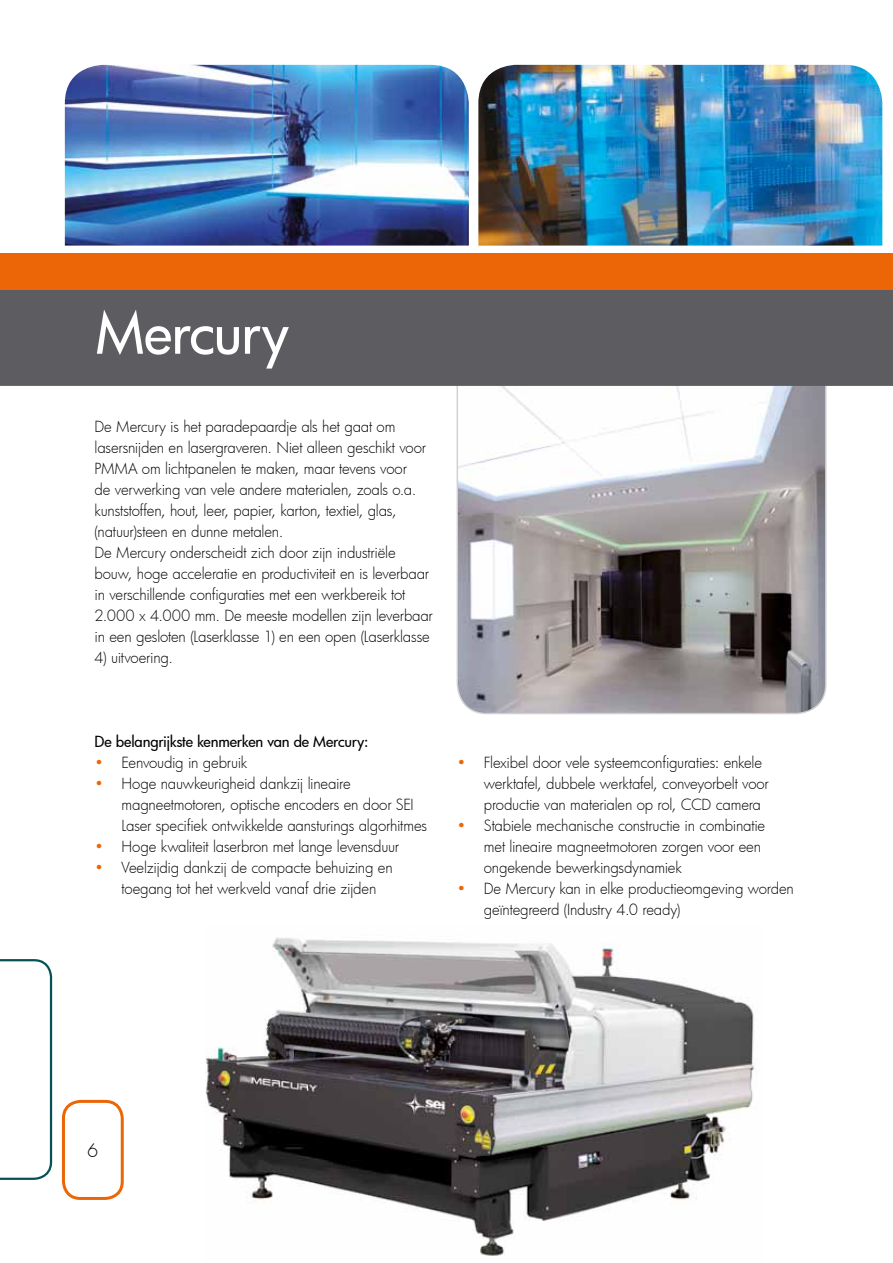
<style>
.page{position:relative;width:893px;height:1263px;background:#fff}
.page>*{position:absolute;margin:0;border:0;box-sizing:border-box;transform-origin:0 0}
.t1{font:500 57px "Futura";letter-spacing:-.02em;color:#fff}
.t2{font:300 18px "Futura";color:#000}
.t3{font:300 15px/21px "Futura";letter-spacing:-.015em;color:#000}
.t4{font:500 15px "Futura";letter-spacing:-.01em;color:#000}
.s1{color:#ec6608}
</style>
<div class="page">
<div style="left:62px;top:1100px;width:62px;height:100px;border:3px solid #ec6608;border-radius:17px"></div>
<svg style="left:0;top:959px;width:52px;height:221px"></svg>
<img style="left:205px;top:937px;width:550px;height:319px">
<img style="left:457px;top:386px;width:369px;height:327px">
<div style="left:0;top:289px;width:893px;height:97px;background:#5d5d61"></div>
<div style="left:0;top:253px;width:893px;height:36px;background:#ec6608"></div>
<img style="left:65px;top:65px;width:404px;height:181px">
<img style="left:478px;top:65px;width:404px;height:181px">
<h1 class="t1" style="left:96px;top:294px;width:195px">Mercury</h1>
<p class="t3" style="left:95px;top:416px;width:340px">De Mercury is het paradepaardje als het gaat om lasersnijden en lasergraveren. Niet alleen geschikt voor PMMA om lichtpanelen te maken, maar tevens voor<br>de verwerking van vele andere materialen, zoals o.a. kunststoffen, hout, leer, papier, karton, textiel, glas, (natuur)steen en dunne metalen.<br>De Mercury onderscheidt zich door zijn industriële bouw, hoge acceleratie en productiviteit en is leverbaar in verschillende configuraties met een werkbereik tot 2.000 x 4.000 mm. De meeste modellen zijn leverbaar in een gesloten (Laserklasse 1) en een open (Laserklasse</p>
<p class="t3" style="left:95px;top:647px;width:80px">4) uitvoering.</p>
<p class="t4" style="left:95px;top:731px;width:275px">De belangrijkste kenmerken van de Mercury:</p>
<p class="t3" style="left:95px;top:752px;width:154px"><span class="s1">•</span> Eenvoudig in gebruik</p>
<p class="t3" style="left:122px;top:773px;width:307px;text-indent:-27px"><span class="s1">•</span> Hoge nauwkeurigheid dankzij lineaire magneetmotoren, optische encoders en door SEI<br>Laser specifiek ontwikkelde aansturings algorhitmes</p>
<p class="t3" style="left:95px;top:836px;width:306px"><span class="s1">•</span> Hoge kwaliteit laserbron met lange levensduur</p>
<p class="t3" style="left:122px;top:857px;width:273px;text-indent:-27px"><span class="s1">•</span> Veelzijdig dankzij de compacte behuizing en toegang tot het werkveld vanaf drie zijden</p>
<p class="t3" style="left:484px;top:752px;width:286px;text-indent:-27px"><span class="s1">•</span> Flexibel door vele systeemconfiguraties: enkele werktafel, dubbele werktafel, conveyorbelt voor productie van materialen op rol, CCD camera</p>
<p class="t3" style="left:484px;top:815px;width:283px;text-indent:-27px"><span class="s1">•</span> Stabiele mechanische constructie in combinatie met lineaire magneetmotoren zorgen voor een ongekende bewerkingsdynamiek</p>
<p class="t3" style="left:484px;top:878px;width:311px;text-indent:-27px"><span class="s1">•</span> De Mercury kan in elke productieomgeving worden geïntegreerd (Industry 4.0 ready)</p>
<p class="t2" style="left:87px;top:1138px;width:13px">6</p>
</div>
